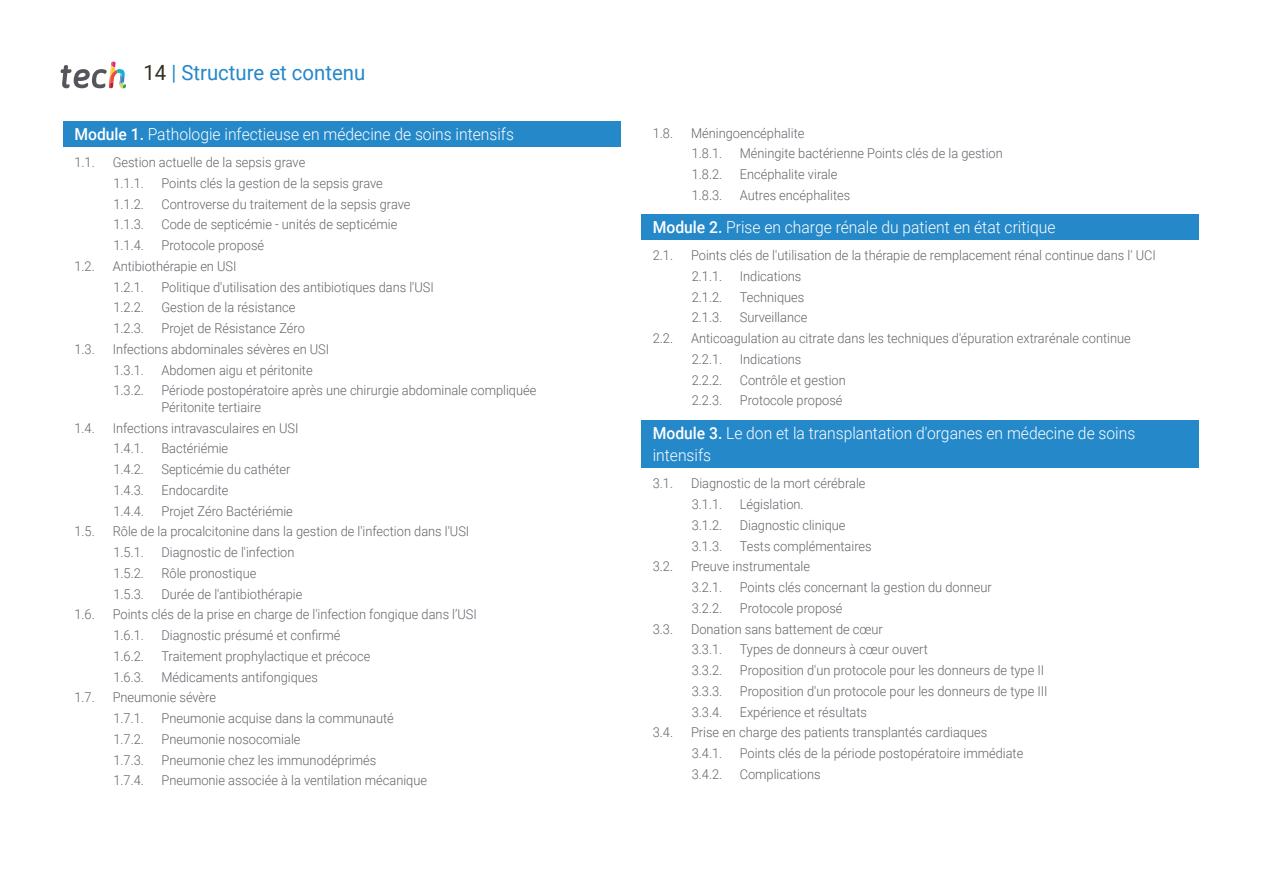
<style>
.page{position:relative;width:1263px;height:893px;background:#fff}
.page>*{position:absolute;margin:0;border:0;box-sizing:border-box;transform-origin:0 0}
.t1{font:21px "Roboto";color:#2488c9}
.t2{font:300 16.5px/22.5px "Roboto";color:#fff;scale:.95 1}
.t3{font:300 13.5px/20.7px "Roboto";color:#61646a;scale:.95 1}
.s1{color:#312e20}
.s2{font-weight:500}
</style>
<div class="page">
<div style="left:63px;top:121px;width:558px;height:25px;background:#2488c9"></div>
<div style="left:642px;top:214px;width:557px;height:25px;background:#2488c9"></div>
<div style="left:642px;top:420px;width:557px;height:47px;background:#2488c9"></div>
<svg style="left:61px;top:62px;width:65px;height:27px"></svg>
<h1 class="t1" style="left:144px;top:57px;width:223px"><span class="s1">14</span> | Structure et contenu</h1>
<p class="t2" style="left:74px;top:122px;width:464px"><span class="s2">Module 1.</span> Pathologie infectieuse en médecine de soins intensifs</p>
<p class="t3" style="left:74px;top:151px;width:23px">1.1.</p>
<p class="t3" style="left:113px;top:151px;width:204px">Gestion actuelle de la sepsis grave<br>1.1.1.</p>
<p class="t3" style="left:161px;top:172px;width:235px">Points clés la gestion de la sepsis grave</p>
<p class="t3" style="left:113px;top:193px;width:34px">1.1.2.</p>
<p class="t3" style="left:161px;top:193px;width:264px">Controverse du traitement de la sepsis grave</p>
<p class="t3" style="left:113px;top:214px;width:34px">1.1.3.</p>
<p class="t3" style="left:161px;top:214px;width:250px">Code de septicémie - unités de septicémie</p>
<p class="t3" style="left:113px;top:234px;width:34px">1.1.4.</p>
<p class="t3" style="left:161px;top:234px;width:110px">Protocole proposé</p>
<p class="t3" style="left:74px;top:255px;width:23px">1.2.</p>
<p class="t3" style="left:113px;top:255px;width:132px">Antibiothérapie en USI<br>1.2.1.</p>
<p class="t3" style="left:161px;top:276px;width:288px">Politique d'utilisation des antibiotiques dans l'USI</p>
<p class="t3" style="left:113px;top:297px;width:34px">1.2.2.</p>
<p class="t3" style="left:161px;top:297px;width:142px">Gestion de la résistance</p>
<p class="t3" style="left:113px;top:317px;width:34px">1.2.3.</p>
<p class="t3" style="left:161px;top:317px;width:153px">Projet de Résistance Zéro</p>
<p class="t3" style="left:74px;top:338px;width:23px">1.3.</p>
<p class="t3" style="left:113px;top:338px;width:229px">Infections abdominales sévères en USI<br>1.3.1.</p>
<p class="t3" style="left:161px;top:359px;width:161px">Abdomen aigu et péritonite</p>
<p class="t3" style="left:113px;top:380px;width:34px">1.3.2.</p>
<p class="t3" style="left:161px;top:382px;width:396px;line-height:16.5px">Période postopératoire après une chirurgie abdominale compliquée<br>Péritonite tertiaire</p>
<p class="t3" style="left:74px;top:417px;width:23px">1.4.</p>
<p class="t3" style="left:113px;top:417px;width:197px">Infections intravasculaires en USI<br>1.4.1.</p>
<p class="t3" style="left:161px;top:438px;width:72px">Bactériémie</p>
<p class="t3" style="left:113px;top:458px;width:34px">1.4.2.</p>
<p class="t3" style="left:161px;top:458px;width:137px">Septicémie du cathéter</p>
<p class="t3" style="left:113px;top:479px;width:34px">1.4.3.</p>
<p class="t3" style="left:161px;top:479px;width:72px">Endocardite</p>
<p class="t3" style="left:113px;top:500px;width:34px">1.4.4.</p>
<p class="t3" style="left:161px;top:500px;width:140px">Projet Zéro Bactériémie</p>
<p class="t3" style="left:74px;top:521px;width:23px">1.5.</p>
<p class="t3" style="left:113px;top:521px;width:377px">Rôle de la procalcitonine dans la gestion de l'infection dans l'USI<br>1.5.1.</p>
<p class="t3" style="left:161px;top:541px;width:142px">Diagnostic de l'infection</p>
<p class="t3" style="left:113px;top:562px;width:34px">1.5.2.</p>
<p class="t3" style="left:161px;top:562px;width:101px">Rôle pronostique</p>
<p class="t3" style="left:113px;top:583px;width:34px">1.5.3.</p>
<p class="t3" style="left:161px;top:583px;width:150px">Durée de l'antibiothérapie</p>
<p class="t3" style="left:74px;top:604px;width:23px">1.6.</p>
<p class="t3" style="left:113px;top:604px;width:385px">Points clés de la prise en charge de l'infection fongique dans l’USI<br>1.6.1.</p>
<p class="t3" style="left:161px;top:624px;width:190px">Diagnostic présumé et confirmé</p>
<p class="t3" style="left:113px;top:645px;width:34px">1.6.2.</p>
<p class="t3" style="left:161px;top:645px;width:221px">Traitement prophylactique et précoce</p>
<p class="t3" style="left:113px;top:666px;width:34px">1.6.3.</p>
<p class="t3" style="left:161px;top:666px;width:166px">Médicaments antifongiques</p>
<p class="t3" style="left:74px;top:687px;width:23px">1.7.</p>
<p class="t3" style="left:113px;top:687px;width:110px">Pneumonie sévère<br>1.7.1.</p>
<p class="t3" style="left:161px;top:707px;width:246px">Pneumonie acquise dans la communauté</p>
<p class="t3" style="left:113px;top:728px;width:34px">1.7.2.</p>
<p class="t3" style="left:161px;top:728px;width:148px">Pneumonie nosocomiale</p>
<p class="t3" style="left:113px;top:749px;width:34px">1.7.3.</p>
<p class="t3" style="left:161px;top:749px;width:228px">Pneumonie chez les immunodéprimés</p>
<p class="t3" style="left:113px;top:770px;width:34px">1.7.4.</p>
<p class="t3" style="left:161px;top:770px;width:281px">Pneumonie associée à la ventilation mécanique</p>
<p class="t3" style="left:653px;top:122px;width:23px">1.8.</p>
<p class="t3" style="left:691px;top:122px;width:121px">Méningoencéphalite<br>1.8.1.</p>
<p class="t3" style="left:740px;top:143px;width:278px">Méningite bactérienne Points clés de la gestion</p>
<p class="t3" style="left:692px;top:164px;width:34px">1.8.2.</p>
<p class="t3" style="left:740px;top:164px;width:104px">Encéphalite virale</p>
<p class="t3" style="left:692px;top:184px;width:34px">1.8.3.</p>
<p class="t3" style="left:740px;top:184px;width:118px">Autres encéphalites</p>
<p class="t2" style="left:653px;top:215px;width:425px"><span class="s2">Module 2.</span> Prise en charge rénale du patient en état critique</p>
<p class="t3" style="left:653px;top:245px;width:23px">2.1.</p>
<p class="t3" style="left:691px;top:245px;width:491px">Points clés de l'utilisation de la thérapie de remplacement rénal continue dans l' UCI<br>2.1.1.</p>
<p class="t3" style="left:740px;top:265px;width:66px">Indications</p>
<p class="t3" style="left:692px;top:286px;width:34px">2.1.2.</p>
<p class="t3" style="left:740px;top:286px;width:69px">Techniques</p>
<p class="t3" style="left:692px;top:307px;width:34px">2.1.3.</p>
<p class="t3" style="left:740px;top:307px;width:73px">Surveillance</p>
<p class="t3" style="left:653px;top:328px;width:23px">2.2.</p>
<p class="t3" style="left:691px;top:328px;width:464px">Anticoagulation au citrate dans les techniques d'épuration extrarénale continue<br>2.2.1.</p>
<p class="t3" style="left:740px;top:348px;width:66px">Indications</p>
<p class="t3" style="left:692px;top:369px;width:34px">2.2.2.</p>
<p class="t3" style="left:740px;top:369px;width:113px">Contrôle et gestion</p>
<p class="t3" style="left:692px;top:390px;width:34px">2.2.3.</p>
<p class="t3" style="left:740px;top:390px;width:110px">Protocole proposé</p>
<p class="t2" style="left:653px;top:421px;width:509px"><span class="s2">Module 3.</span> Le don et la transplantation d'organes en médecine de soins intensifs</p>
<p class="t3" style="left:653px;top:473px;width:23px">3.1.</p>
<p class="t3" style="left:691px;top:473px;width:185px">Diagnostic de la mort cérébrale<br>3.1.1.</p>
<p class="t3" style="left:740px;top:493px;width:69px">Législation.</p>
<p class="t3" style="left:692px;top:514px;width:34px">3.1.2.</p>
<p class="t3" style="left:740px;top:514px;width:113px">Diagnostic clinique</p>
<p class="t3" style="left:692px;top:535px;width:34px">3.1.3.</p>
<p class="t3" style="left:740px;top:535px;width:140px">Tests complémentaires</p>
<p class="t3" style="left:653px;top:556px;width:23px">3.2.</p>
<p class="t3" style="left:691px;top:556px;width:127px">Preuve instrumentale<br>3.2.1.</p>
<p class="t3" style="left:740px;top:576px;width:267px">Points clés concernant la gestion du donneur</p>
<p class="t3" style="left:692px;top:597px;width:34px">3.2.2.</p>
<p class="t3" style="left:740px;top:597px;width:110px">Protocole proposé</p>
<p class="t3" style="left:653px;top:618px;width:23px">3.3.</p>
<p class="t3" style="left:691px;top:618px;width:203px">Donation sans battement de cœur<br>3.3.1.</p>
<p class="t3" style="left:740px;top:639px;width:200px">Types de donneurs à cœur ouvert</p>
<p class="t3" style="left:692px;top:659px;width:34px">3.3.2.</p>
<p class="t3" style="left:740px;top:659px;width:322px">Proposition d'un protocole pour les donneurs de type II</p>
<p class="t3" style="left:692px;top:680px;width:34px">3.3.3.</p>
<p class="t3" style="left:740px;top:680px;width:326px">Proposition d'un protocole pour les donneurs de type III</p>
<p class="t3" style="left:692px;top:701px;width:34px">3.3.4.</p>
<p class="t3" style="left:740px;top:701px;width:135px">Expérience et résultats</p>
<p class="t3" style="left:653px;top:722px;width:23px">3.4.</p>
<p class="t3" style="left:691px;top:722px;width:313px">Prise en charge des patients transplantés cardiaques<br>3.4.1.</p>
<p class="t3" style="left:740px;top:742px;width:300px">Points clés de la période postopératoire immédiate</p>
<p class="t3" style="left:692px;top:763px;width:34px">3.4.2.</p>
<p class="t3" style="left:740px;top:763px;width:87px">Complications</p>
</div>
